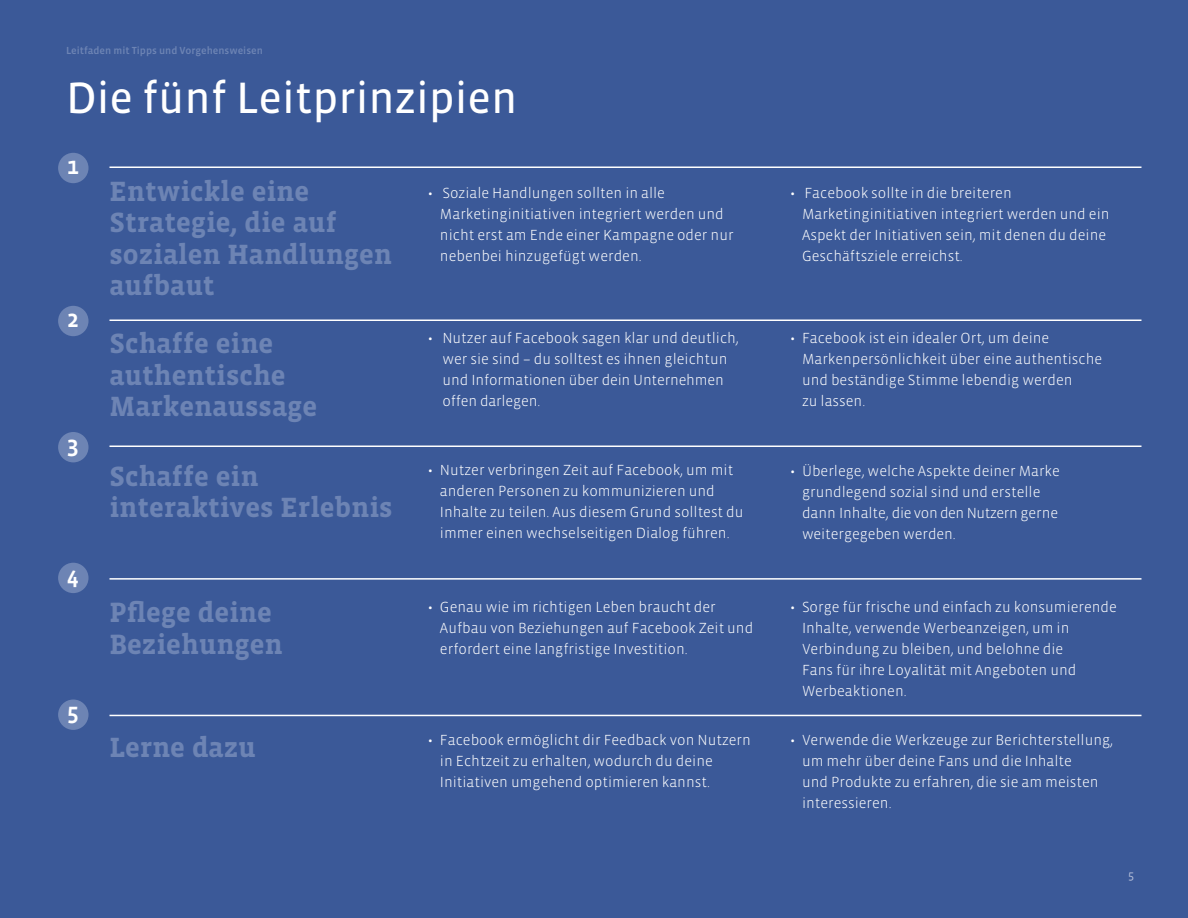
<style>
.page{position:relative;width:1188px;height:918px;background:#3b5998}
.page>*{position:absolute;margin:0;border:0;box-sizing:border-box;transform-origin:0 0}
.Title_reversed{font:45px "Vista Sans OT";color:#fff}
._4_guiding_principle{font:700 28.5px/31.5px "Vista Slab";color:#6d84b4}
.Case_studies{font:500 24.3px "Vista Sans OT";color:#fff}
._5_step_-_secondary{font:300 15px/21px "Vista Sans OT";color:#fff}
.t1{font:12px "Vista Sans OT";color:#b9c2db}
.t2{font:500 10.5px "Vista Sans OT";color:#6d84b4}
</style>
<div class="page">
<div style="left:58px;top:153px;width:31px;height:30px;background:#6d84b4;border-radius:50%"></div>
<hr style="left:110px;top:166px;width:1031px;height:2px;background:#fff">
<div style="left:58px;top:306px;width:31px;height:30px;background:#6d84b4;border-radius:50%"></div>
<hr style="left:110px;top:320px;width:1031px;height:1px;background:#fff">
<div style="left:58px;top:432px;width:31px;height:30px;background:#6d84b4;border-radius:50%"></div>
<hr style="left:110px;top:446px;width:1031px;height:1px;background:#fff">
<div style="left:58px;top:563px;width:31px;height:30px;background:#6d84b4;border-radius:50%"></div>
<hr style="left:110px;top:578px;width:1031px;height:2px;background:#fff">
<div style="left:58px;top:700px;width:31px;height:30px;background:#6d84b4;border-radius:50%"></div>
<hr style="left:110px;top:715px;width:1031px;height:1px;background:#fff">
<p class="t2" style="left:66px;top:45px;width:198px">Leitfaden mit Tipps und Vorgehensweisen</p>
<p class="Title_reversed" style="left:66px;top:74px;width:453px">Die fünf Leitprinzipien</p>
<p class="Case_studies" style="left:67px;top:153px;width:14px">1</p>
<p class="Case_studies" style="left:67px;top:306px;width:14px">2</p>
<p class="Case_studies" style="left:67px;top:432px;width:14px">3</p>
<p class="Case_studies" style="left:67px;top:563px;width:14px">4</p>
<p class="Case_studies" style="left:67px;top:700px;width:14px">5</p>
<p class="_4_guiding_principle" style="left:110px;top:177px;width:284px">Entwickle eine<br>Strategie, die auf sozialen Handlungen aufbaut</p>
<p class="_4_guiding_principle" style="left:110px;top:329px;width:209px">Schaffe eine authentische<br>Markenaussage</p>
<p class="_4_guiding_principle" style="left:110px;top:462px;width:285px">Schaffe ein interaktives Erlebnis</p>
<p class="_4_guiding_principle" style="left:110px;top:598px;width:175px">Pflege deine<br>Beziehungen</p>
<p class="_5_step_-_secondary" style="left:440px;top:183px;width:295px;text-indent:-12px">• Soziale Handlungen sollten in alle Marketinginitiativen integriert werden und nicht erst am Ende einer Kampagne oder nur nebenbei hinzugefügt werden.</p>
<p class="_5_step_-_secondary" style="left:802px;top:183px;width:309px;text-indent:-12px">• Facebook sollte in die breiteren Marketinginitiativen integriert werden und ein Aspekt der Initiativen sein, mit denen du deine Geschäftsziele erreichst.</p>
<p class="_5_step_-_secondary" style="left:442px;top:328px;width:298px;text-indent:-14px">• Nutzer auf Facebook sagen klar und deutlich, wer sie sind – du solltest es ihnen gleichtun und Informationen über dein Unternehmen offen darlegen.</p>
<p class="_5_step_-_secondary" style="left:802px;top:328px;width:302px;text-indent:-12px">• Facebook ist ein idealer Ort, um deine Markenpersönlichkeit über eine authentische und beständige Stimme lebendig werden<br>zu lassen.</p>
<p class="_5_step_-_secondary" style="left:440px;top:460px;width:305px;text-indent:-12px">• Nutzer verbringen Zeit auf Facebook, um mit anderen Personen zu kommunizieren und Inhalte zu teilen. Aus diesem Grund solltest du immer einen wechselseitigen Dialog führen.</p>
<p class="_5_step_-_secondary" style="left:802px;top:460px;width:259px;text-indent:-12px">• Überlege, welche Aspekte deiner Marke grundlegend sozial sind und erstelle dann Inhalte, die von den Nutzern gerne weitergegeben werden.</p>
<p class="_5_step_-_secondary" style="left:440px;top:597px;width:315px;text-indent:-12px">• Genau wie im richtigen Leben braucht der<br>Aufbau von Beziehungen auf Facebook Zeit und erfordert eine langfristige Investition.</p>
<p class="_5_step_-_secondary" style="left:802px;top:597px;width:316px;text-indent:-12px">• Sorge für frische und einfach zu konsumierende Inhalte, verwende Werbeanzeigen, um in Verbindung zu bleiben, und belohne die<br>Fans für ihre Loyalität mit Angeboten und Werbeaktionen.</p>
<p class="_4_guiding_principle" style="left:110px;top:733px;width:148px">Lerne dazu</p>
<p class="_5_step_-_secondary" style="left:440px;top:730px;width:312px;text-indent:-12px">• Facebook ermöglicht dir Feedback von Nutzern in Echtzeit zu erhalten, wodurch du deine<br>Initiativen umgehend optimieren kannst.</p>
<p class="_5_step_-_secondary" style="left:802px;top:730px;width:313px;text-indent:-12px">• Verwende die Werkzeuge zur Berichterstellung, um mehr über deine Fans und die Inhalte<br>und Produkte zu erfahren, die sie am meisten interessieren.</p>
<p class="t1" style="left:1128px;top:869px;width:7px">5</p>
</div>
